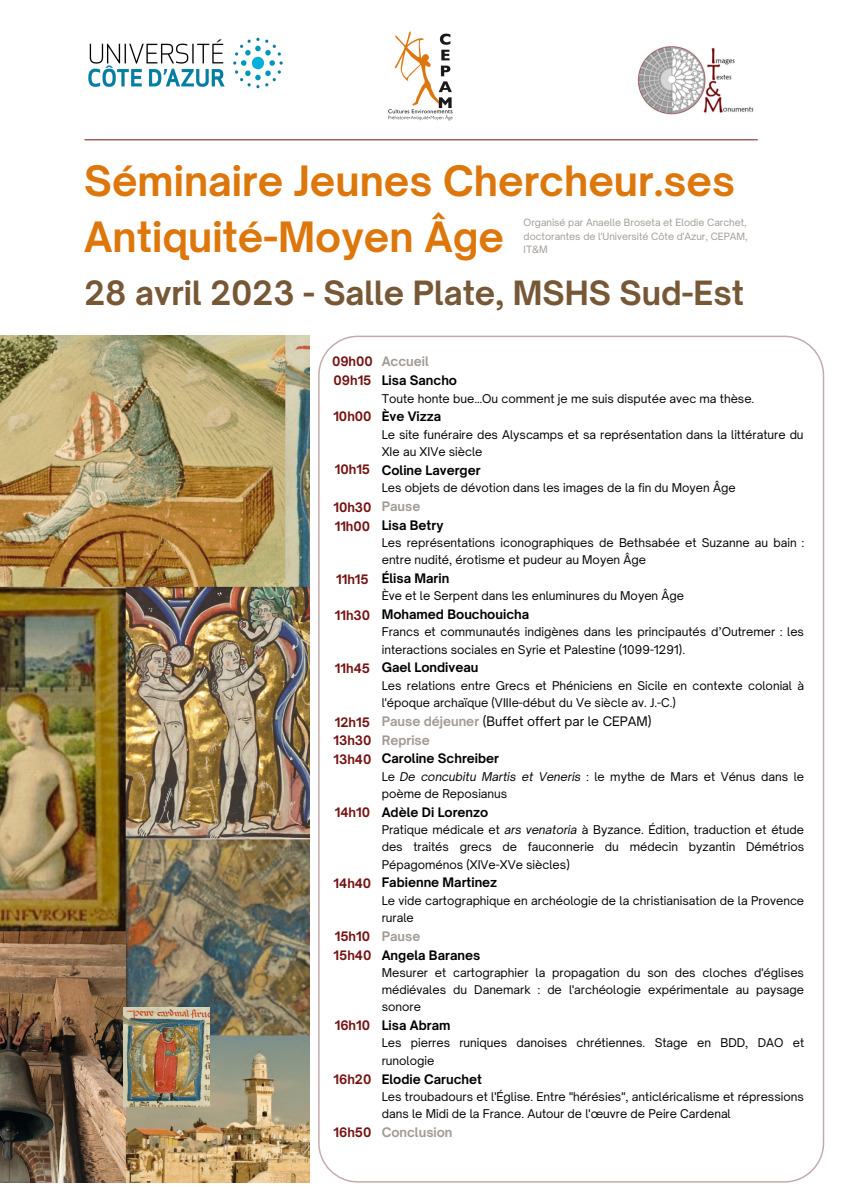
<style>
.page{position:relative;width:842px;height:1191px;background:#fff}
.page>*{position:absolute;margin:0;border:0;box-sizing:border-box;transform-origin:0 0}
.t1{font:700 40px/55.5px "Open Sauce One";color:#dd770c}
.t2{font:700 32px "Open Sauce One";color:#765736}
.t3{font:700 12.6px "Open Sauce One";color:#000}
.t4{font:12.6px/18.8px "Open Sauce One";color:#000}
.t5{font:700 12.6px "Open Sauce One";color:#a29b94}
.t6{font:700 12.5px/18.7px "Open Sauce One";color:#741212}
.t7{font:11.5px/17.3px "Open Sauce One";color:#000}
.t8{font:9.6px/13.2px "Open Sauce One";color:#a29b94;text-align:justify}
.s1{font-weight:700;color:#a29b94}
.s2{font-style:italic}
</style>
<div class="page">
<img style="left:637px;top:46px;width:117px;height:69px">
<img style="left:388px;top:31px;width:65px;height:90px">
<img style="left:88px;top:37px;width:195px;height:52px">
<hr style="left:85px;top:139px;width:672px;height:1px;background:#741212">
<svg style="left:318px;top:335px;width:506px;height:847px"></svg>
<img style="left:0;top:335px;width:309px;height:847px">
<img style="left:124px;top:1007px;width:86px;height:99px">
<h1 class="t1" style="left:84px;top:153px;width:652px">Séminaire Jeunes Chercheur.ses<br>Antiquité-Moyen Âge</h1>
<h2 class="t2" style="left:84px;top:273px;width:661px">28 avril 2023 - Salle Plate, MSHS Sud-Est</h2>
<p class="t8" style="left:524px;top:216px;width:226px">Organisé par Anaelle Broseta et Elodie Carchet, doctorantes de l'Université Côte d'Azur, CEPAM, IT&amp;M</p>
<p class="t6" style="left:332px;top:352px;width:42px">09h00<br>09h15</p>
<p class="t6" style="left:333px;top:407px;width:40px">10h00</p>
<p class="t6" style="left:335px;top:460px;width:37px">10h15</p>
<p class="t6" style="left:333px;top:498px;width:40px">10h30<br>11h00</p>
<p class="t6" style="left:336px;top:570px;width:34px">11h15</p>
<p class="t6" style="left:335px;top:605px;width:37px">11h30</p>
<p class="t6" style="left:335px;top:659px;width:37px">11h45</p>
<p class="t6" style="left:333px;top:712px;width:40px;text-align:justify">12h15<br>13h30<br>13h40</p>
<p class="t6" style="left:335px;top:803px;width:37px">14h10</p>
<p class="t6" style="left:334px;top:873px;width:39px">14h40</p>
<p class="t6" style="left:334px;top:926px;width:39px">15h10<br>15h40</p>
<p class="t6" style="left:335px;top:1016px;width:37px">16h10</p>
<p class="t6" style="left:334px;top:1069px;width:39px">16h20</p>
<p class="t6" style="left:333px;top:1122px;width:40px">16h50</p>
<p class="t5" style="left:382px;top:354px;width:49px">Accueil</p>
<p class="t3" style="left:382px;top:372px;width:77px">Lisa Sancho</p>
<p class="t7" style="left:382px;top:389px;width:374px">Toute honte bue…Ou comment je me suis disputée avec ma thèse.</p>
<p class="t3" style="left:382px;top:408px;width:61px">Ève Vizza</p>
<p class="t7" style="left:382px;top:425px;width:423px">Le site funéraire des Alyscamps et sa représentation dans la littérature du<br>XIe au XIVe siècle</p>
<p class="t3" style="left:382px;top:462px;width:100px">Coline Laverger</p>
<p class="t7" style="left:382px;top:479px;width:355px">Les objets de dévotion dans les images de la fin du Moyen Âge</p>
<p class="t5" style="left:382px;top:498px;width:40px">Pause</p>
<p class="t3" style="left:382px;top:517px;width:63px">Lisa Betry</p>
<p class="t7" style="left:382px;top:533px;width:424px">Les représentations iconographiques de Bethsabée et Suzanne au bain : entre nudité, érotisme et pudeur au Moyen Âge</p>
<p class="t3" style="left:382px;top:570px;width:69px">Élisa Marin</p>
<p class="t7" style="left:382px;top:587px;width:304px">Ève et le Serpent dans les enluminures du Moyen Âge</p>
<p class="t3" style="left:382px;top:606px;width:149px">Mohamed Bouchouicha</p>
<p class="t7" style="left:382px;top:623px;width:424px">Francs et communautés indigènes dans les principautés d’Outremer : les interactions sociales en Syrie et Palestine (1099-1291).</p>
<p class="t3" style="left:382px;top:659px;width:98px">Gael Londiveau</p>
<p class="t7" style="left:382px;top:676px;width:424px">Les relations entre Grecs et Phéniciens en Sicile en contexte colonial à l'époque archaïque (VIIIe-début du Ve siècle av. J.-C.)</p>
<p class="t4" style="left:382px;top:711px;width:271px"><span class="s1">Pause déjeuner</span> (Buffet offert par le CEPAM)<br><span class="s1">Reprise</span></p>
<p class="t3" style="left:382px;top:750px;width:119px">Caroline Schreiber</p>
<p class="t7" style="left:382px;top:767px;width:424px">Le <span class="s2">De concubitu Martis et Veneris</span> : le mythe de Mars et Vénus dans le poème de Reposianus</p>
<p class="t3" style="left:382px;top:804px;width:108px">Adèle Di Lorenzo</p>
<p class="t7" style="left:382px;top:820px;width:424px;text-align:justify">Pratique médicale et <span class="s2">ars venatoria</span> à Byzance. Édition, traduction et étude des traités grecs de fauconnerie du médecin byzantin Démétrios Pépagoménos (XIVe-XVe siècles)</p>
<p class="t3" style="left:382px;top:874px;width:117px">Fabienne Martinez</p>
<p class="t7" style="left:382px;top:891px;width:424px">Le vide cartographique en archéologie de la christianisation de la Provence rurale</p>
<p class="t5" style="left:382px;top:928px;width:40px">Pause</p>
<p class="t3" style="left:382px;top:946px;width:100px">Angela Baranes</p>
<p class="t7" style="left:382px;top:963px;width:424px;text-align:justify">Mesurer et cartographier la propagation du son des cloches d'églises médiévales du Danemark : de l'archéologie expérimentale au paysage sonore</p>
<p class="t3" style="left:382px;top:1017px;width:70px">Lisa Abram</p>
<p class="t7" style="left:382px;top:1034px;width:424px">Les pierres runiques danoises chrétiennes. Stage en BDD, DAO et runologie</p>
<p class="t3" style="left:382px;top:1070px;width:102px">Elodie Caruchet</p>
<p class="t7" style="left:382px;top:1087px;width:424px">Les troubadours et l'Église. Entre "hérésies", anticléricalisme et répressions dans le Midi de la France. Autour de l'œuvre de Peire Cardenal</p>
<p class="t5" style="left:382px;top:1124px;width:72px">Conclusion</p>
</div>
